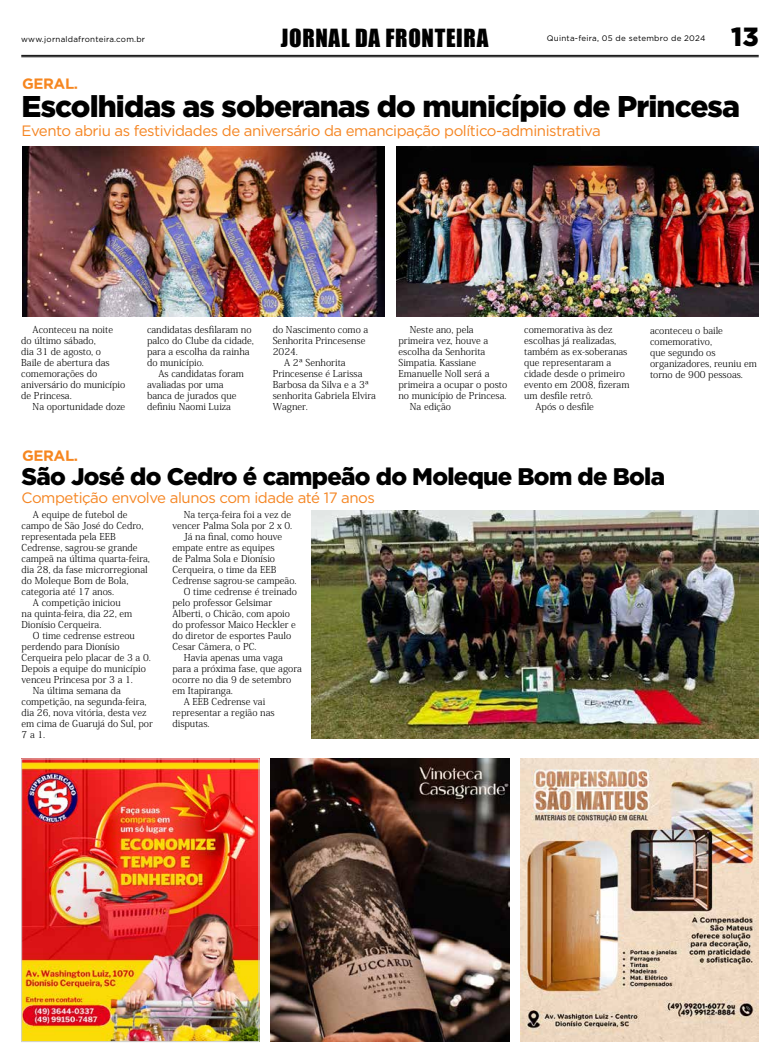
<style>
.page{position:relative;width:780px;height:1063px;background:#fff}
.page>*{position:absolute;margin:0;border:0;box-sizing:border-box;transform-origin:0 0}
.t1{font:900 30px "Gotham";letter-spacing:-.03em;color:#000}
.t2{font:900 26.3px "Gotham";color:#000}
.t3{font:900 24px "Gotham";letter-spacing:-.03em;color:#000}
.t4{font:23px "Impact";letter-spacing:.03em;color:#000}
.t5{font:15px "Gotham";letter-spacing:-.03em;color:#f58522}
.t6{font:700 15px "Gotham";letter-spacing:-.03em;color:#f6861f}
.t7{font:300 9.5px/11px "Koz Min Pro";color:#000}
.t8{font:8px "Gotham";letter-spacing:.03em;color:#000}
</style>
<div class="page">
<hr style="left:21px;top:55px;width:737px;height:1px;background:#000">
<hr style="left:21px;top:56px;width:737px;height:1px;background:#000">
<img style="left:271px;top:759px;width:238px;height:283px">
<img style="left:23px;top:760px;width:234px;height:280px">
<div style="left:21px;top:758px;width:238px;height:284px;border:1px solid #d1d3d4"></div>
<img style="left:520px;top:758px;width:238px;height:284px">
<img style="left:396px;top:146px;width:362px;height:171px">
<img style="left:22px;top:146px;width:362px;height:171px">
<img style="left:311px;top:510px;width:447px;height:228px">
<p class="t8" style="left:21px;top:34px;width:125px">www.jornaldafronteira.com.br</p>
<h3 class="t4" style="left:281px;top:21px;width:209px">JORNAL DA FRONTEIRA</h3>
<p class="t8" style="left:547px;top:34px;width:160px">Quinta-feira, 05 de setembro de 2024</p>
<h2 class="t2" style="left:731px;top:22px;width:29px">13</h2>
<h3 class="t6" style="left:22px;top:74px;width:57px">GERAL.</h3>
<h3 class="t5" style="left:22px;top:121px;width:581px">Evento abriu as festividades de aniversário da emancipação político-administrativa</h3>
<h1 class="t1" style="left:22px;top:89px;width:720px">Escolhidas as soberanas do município de Princesa</h1>
<p class="t7" style="left:21px;top:323px;width:106px;text-indent:11px">Aconteceu na noite do último sábado,<br>dia 31 de agosto, o<br>Baile de abertura das comemorações do aniversário do município de Princesa.</p>
<p class="t7" style="left:33px;top:400px;width:94px">Na oportunidade doze</p>
<p class="t7" style="left:147px;top:323px;width:108px">candidatas desfilaram no palco do Clube da cidade, para a escolha da rainha do município.</p>
<p class="t7" style="left:147px;top:367px;width:98px;text-indent:11px">As candidatas foram avaliadas por uma banca de jurados que definiu Naomi Luiza</p>
<p class="t7" style="left:273px;top:323px;width:97px">do Nascimento como a</p>
<p class="t7" style="left:273px;top:334px;width:94px">Senhorita Princesense</p>
<p class="t7" style="left:273px;top:345px;width:27px">2024.</p>
<p class="t7" style="left:284px;top:356px;width:63px">A 2ª Senhorita</p>
<p class="t7" style="left:273px;top:367px;width:91px">Princesense é Larissa</p>
<p class="t7" style="left:273px;top:378px;width:98px">Barbosa da Silva e a 3ª</p>
<p class="t7" style="left:273px;top:389px;width:105px">senhorita Gabriela Elvira</p>
<p class="t7" style="left:273px;top:400px;width:37px">Wagner.</p>
<p class="t7" style="left:410px;top:323px;width:65px">Neste ano, pela</p>
<p class="t7" style="left:398px;top:334px;width:91px">primeira vez, houve a</p>
<p class="t7" style="left:398px;top:345px;width:88px">escolha da Senhorita</p>
<p class="t7" style="left:398px;top:356px;width:79px">Simpatia. Kassiane</p>
<p class="t7" style="left:398px;top:367px;width:92px">Emanuelle Noll será a</p>
<p class="t7" style="left:398px;top:378px;width:110px">primeira a ocupar o posto</p>
<p class="t7" style="left:398px;top:389px;width:110px">no município de Princesa.</p>
<p class="t7" style="left:410px;top:400px;width:43px">Na edição</p>
<p class="t7" style="left:524px;top:323px;width:90px">comemorativa às dez</p>
<p class="t7" style="left:524px;top:334px;width:93px">escolhas já realizadas,</p>
<p class="t7" style="left:524px;top:345px;width:105px">também as ex-soberanas</p>
<p class="t7" style="left:524px;top:356px;width:89px">que representaram a</p>
<p class="t7" style="left:524px;top:367px;width:102px">cidade desde o primeiro</p>
<p class="t7" style="left:524px;top:378px;width:107px">evento em 2008, fizeram</p>
<p class="t7" style="left:524px;top:389px;width:70px">um desfile retrô.</p>
<p class="t7" style="left:535px;top:400px;width:60px">Após o desfile</p>
<p class="t7" style="left:650px;top:324px;width:108px">aconteceu o baile comemorativo,<br>que segundo os organizadores, reuniu em torno de 900 pessoas.</p>
<h3 class="t6" style="left:22px;top:446px;width:57px">GERAL.</h3>
<h3 class="t5" style="left:22px;top:489px;width:355px">Competição envolve alunos com idade até 17 anos</h3>
<h3 class="t3" style="left:22px;top:463px;width:645px">São José do Cedro é campeão do Moleque Bom de Bola</h3>
<p class="t7" style="left:33px;top:508px;width:96px">A equipe de futebol de</p>
<p class="t7" style="left:22px;top:519px;width:123px">campo de São José do Cedro,</p>
<p class="t7" style="left:22px;top:530px;width:96px">representada pela EEB</p>
<p class="t7" style="left:22px;top:541px;width:118px">Cedrense, sagrou-se grande</p>
<p class="t7" style="left:22px;top:552px;width:130px">campeã na última quarta-feira,</p>
<p class="t7" style="left:22px;top:563px;width:128px">dia 28, da fase microrregional</p>
<p class="t7" style="left:22px;top:574px;width:108px">do Moleque Bom de Bola,</p>
<p class="t7" style="left:22px;top:585px;width:94px">categoria até 17 anos.</p>
<p class="t7" style="left:33px;top:596px;width:89px">A competição iniciou</p>
<p class="t7" style="left:22px;top:607px;width:112px">na quinta-feira, dia 22, em</p>
<p class="t7" style="left:22px;top:618px;width:81px">Dionísio Cerqueira.</p>
<p class="t7" style="left:33px;top:629px;width:104px">O time cedrense estreou</p>
<p class="t7" style="left:22px;top:640px;width:100px">perdendo para Dionísio</p>
<p class="t7" style="left:22px;top:651px;width:131px">Cerqueira pelo placar de 3 a 0.</p>
<p class="t7" style="left:22px;top:662px;width:126px">Depois a equipe do município</p>
<p class="t7" style="left:22px;top:673px;width:113px">venceu Princesa por 3 a 1.</p>
<p class="t7" style="left:33px;top:684px;width:90px">Na última semana da</p>
<p class="t7" style="left:22px;top:695px;width:126px">competição, na segunda-feira,</p>
<p class="t7" style="left:22px;top:706px;width:126px">dia 26, nova vitória, desta vez</p>
<p class="t7" style="left:22px;top:717px;width:133px">em cima de Guarujá do Sul, por</p>
<p class="t7" style="left:22px;top:728px;width:25px">7 a 1.</p>
<p class="t7" style="left:184px;top:508px;width:109px">Na terça-feira foi a vez de</p>
<p class="t7" style="left:172px;top:519px;width:121px">vencer Palma Sola por 2 x 0.</p>
<p class="t7" style="left:184px;top:530px;width:100px">Já na final, como houve</p>
<p class="t7" style="left:172px;top:541px;width:104px">empate entre as equipes</p>
<p class="t7" style="left:172px;top:552px;width:104px">de Palma Sola e Dionísio</p>
<p class="t7" style="left:172px;top:563px;width:105px">Cerqueira, o time da EEB</p>
<p class="t7" style="left:172px;top:574px;width:126px">Cedrense sagrou-se campeão.</p>
<p class="t7" style="left:184px;top:585px;width:115px">O time cedrense é treinado</p>
<p class="t7" style="left:172px;top:596px;width:101px">pelo professor Gelsimar</p>
<p class="t7" style="left:172px;top:607px;width:119px">Alberti, o Chicão, com apoio</p>
<p class="t7" style="left:172px;top:618px;width:125px">do professor Maico Heckler e</p>
<p class="t7" style="left:172px;top:629px;width:120px">do diretor de esportes Paulo</p>
<p class="t7" style="left:172px;top:640px;width:86px">Cesar Câmera, o PC.</p>
<p class="t7" style="left:184px;top:651px;width:101px">Havia apenas uma vaga</p>
<p class="t7" style="left:172px;top:662px;width:131px">para a próxima fase, que agora</p>
<p class="t7" style="left:172px;top:673px;width:120px">ocorre no dia 9 de setembro</p>
<p class="t7" style="left:172px;top:684px;width:62px">em Itapiranga.</p>
<p class="t7" style="left:184px;top:695px;width:83px">A EEB Cedrense vai</p>
<p class="t7" style="left:172px;top:706px;width:104px">representar a região nas</p>
<p class="t7" style="left:172px;top:717px;width:39px">disputas.</p>
</div>
